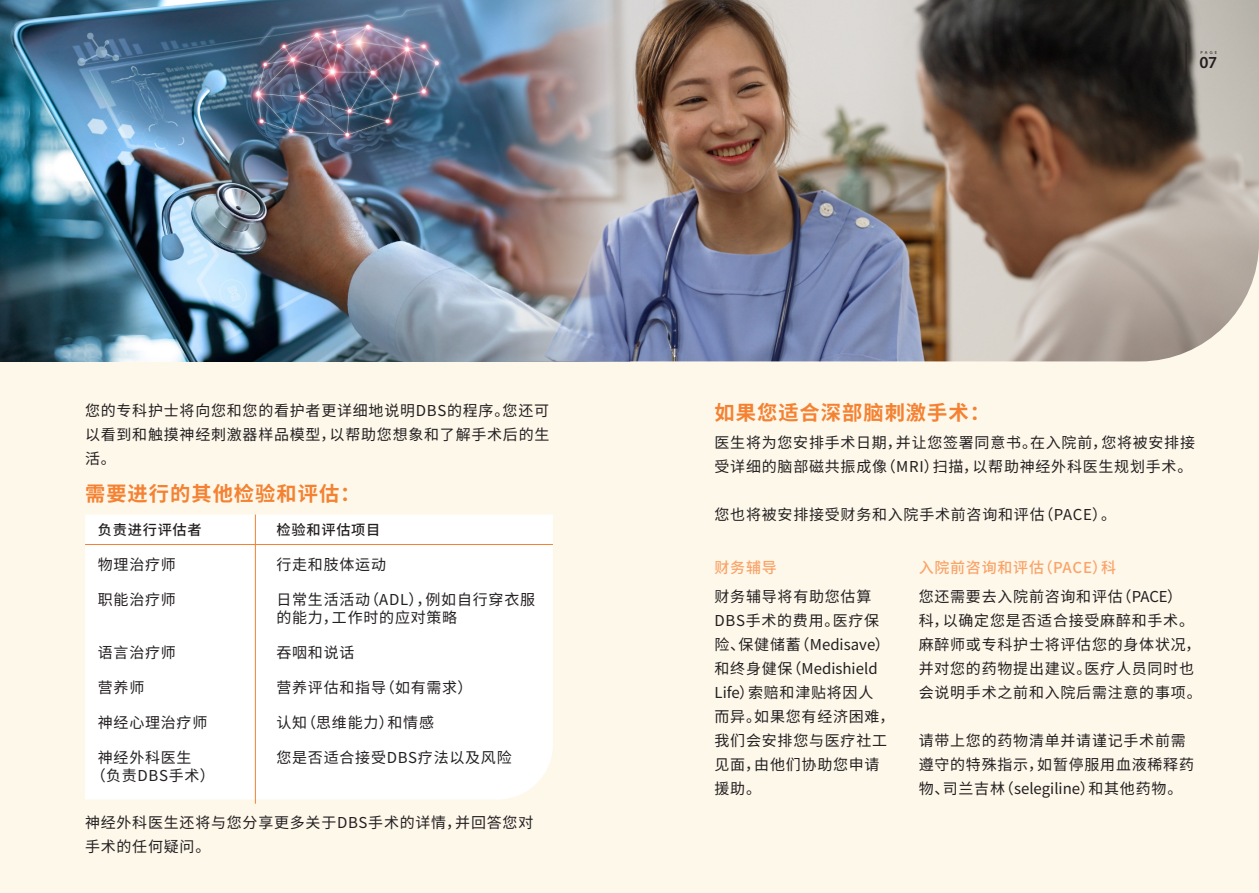
<style>
.page{position:relative;width:1259px;height:893px;background:#fff}
.page>*{position:absolute;margin:0;border:0;box-sizing:border-box;transform-origin:0 0}
.Subtitle_1{font:700 20.25px "Noto Sans CJ Ksc";letter-spacing:.05em;color:#f48232}
.t1{font:600 16.8px "Myriad Pro";color:#231f20}
.t2{font:15px/24px "Noto Sans CJ Ksc";letter-spacing:.05em;color:#231f20}
.Subtitle_2{font:500 15px "Noto Sans CJ Ksc";letter-spacing:.05em;color:#f9a469}
.t3{font:500 14.25px "Noto Sans CJ Ksc";letter-spacing:.05em;color:#231f20}
.t4{font:4.5px "Myriad Pro";color:#231f20}
</style>
<div class="page">
<div style="left:0;top:0;width:629px;height:893px;background:#fef8eb"></div>
<div style="left:85px;top:515px;width:468px;height:284px;background:#fff"></div>
<div style="left:629px;top:0;width:630px;height:893px;background:#fef8eb"></div>
<img style="left:0;top:0;width:469px;height:361px">
<img style="left:469px;top:0;width:790px;height:361px">
<hr style="left:85px;top:544px;width:468px;height:1px;background:#f48232">
<hr style="left:255px;top:514px;width:1px;height:290px;background:#f48232">
<hr style="left:1185px;top:43px;width:1px;height:33px;background:#231f20">
<p class="t2" style="left:85px;top:399px;width:466px;text-align:justify">您的专科护士将向您和您的看护者更详细地说明DBS的程序。您还可以看到和触摸神经刺激器样品模型，以帮助您想象和了解手术后的生活。</p>
<p class="Subtitle_1" style="left:85px;top:482px;width:277px">需要进行的其他检验和评估：</p>
<p class="t3" style="left:98px;top:522px;width:106px">负责进行评估者</p>
<p class="t3" style="left:276px;top:522px;width:106px">检验和评估项目</p>
<p class="t2" style="left:98px;top:553px;width:79px">物理治疗师</p>
<p class="t2" style="left:276px;top:553px;width:111px">行走和肢体运动</p>
<p class="t2" style="left:98px;top:588px;width:79px">职能治疗师</p>
<p class="t2" style="left:276px;top:591px;width:260px;line-height:18px">日常生活活动（ADL），例如自行穿衣服的能力，工作时的应对策略</p>
<p class="t2" style="left:98px;top:641px;width:79px">语言治疗师</p>
<p class="t2" style="left:276px;top:641px;width:79px">吞咽和说话</p>
<p class="t2" style="left:98px;top:676px;width:48px">营养师</p>
<p class="t2" style="left:276px;top:676px;width:197px">营养评估和指导（如有需求）</p>
<p class="t2" style="left:98px;top:711px;width:111px">神经心理治疗师</p>
<p class="t2" style="left:276px;top:711px;width:159px">认知（思维能力）和情感</p>
<p class="t2" style="left:98px;top:746px;width:95px">神经外科医生</p>
<p class="t2" style="left:276px;top:746px;width:237px">您是否适合接受DBS疗法以及风险</p>
<p class="t2" style="left:91px;top:764px;width:125px">（负责DBS手术）</p>
<p class="t2" style="left:85px;top:811px;width:450px">神经外科医生还将与您分享更多关于DBS手术的详情，并回答您对手术的任何疑问。</p>
<p class="t4" style="left:1200px;top:49px;width:18px">PAGE</p>
<p class="t1" style="left:1199px;top:52px;width:19px">07</p>
<p class="Subtitle_1" style="left:714px;top:401px;width:277px">如果您适合深部脑刺激手术：</p>
<p class="t2" style="left:714px;top:431px;width:482px">医生将为您安排手术日期，并让您签署同意书。在入院前，您将被安排接受详细的脑部磁共振成像（MRI）扫描，以帮助神经外科医生规划手术。</p>
<p class="t2" style="left:714px;top:503px;width:403px">您也将被安排接受财务和入院手术前咨询和评估（PACE）。</p>
<p class="Subtitle_2" style="left:714px;top:559px;width:64px">财务辅导</p>
<p class="t2" style="left:714px;top:584px;width:181px">财务辅导将有助您估算<br>DBS手术的费用。医疗保险、保健储蓄（Medisave）和终身健保（Medishield<br>Life）索赔和津贴将因人<br>而异。如果您有经济困难，我们会安排您与医疗社工见面，由他们协助您申请援助。</p>
<p class="Subtitle_2" style="left:918px;top:559px;width:199px">入院前咨询和评估（PACE）科</p>
<p class="t2" style="left:918px;top:584px;width:284px">您还需要去入院前咨询和评估（PACE）<br>科，以确定您是否适合接受麻醉和手术。麻醉师或专科护士将评估您的身体状况，并对您的药物提出建议。医疗人员同时也会说明手术之前和入院后需注意的事项。</p>
<p class="t2" style="left:918px;top:728px;width:277px">请带上您的药物清单并请谨记手术前需遵守的特殊指示，如暂停服用血液稀释药物、司兰吉林（selegiline）和其他药物。</p>
</div>
